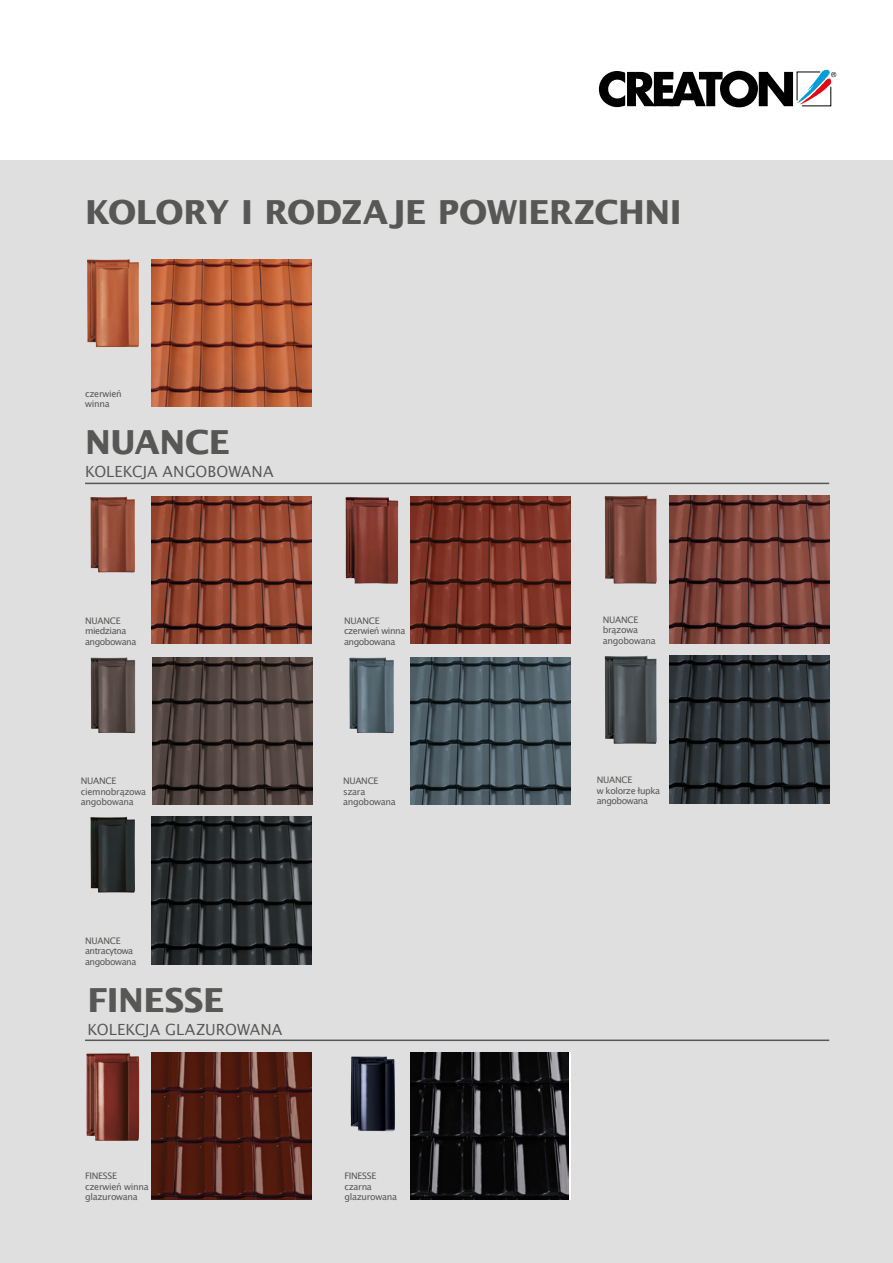
<style>
.page{position:relative;width:893px;height:1263px;background:#fff}
.page>*{position:absolute;margin:0;border:0;box-sizing:border-box;transform-origin:0 0}
.t1{font:700 33px "Lucida Sans CE";letter-spacing:-.015em;color:#575756}
.t2{font:15.3px "Lucida Sans CE";letter-spacing:.005em;color:#575756}
.t3{font:9px/10.5px "Lucida San Rom";letter-spacing:-.03em;color:#575756}
.t4{font:9px/10.5px "Lucida San Rom";letter-spacing:-.05em;color:#575756}
</style>
<div class="page">
<div style="left:0;top:160px;width:893px;height:1103px;background:#e0dfdf"></div>
<svg style="left:599px;top:70px;width:237px;height:37px"></svg>
<img style="left:86px;top:1053px;width:53px;height:88px">
<img style="left:87px;top:259px;width:52px;height:88px">
<img style="left:605px;top:495px;width:52px;height:89px">
<img style="left:605px;top:656px;width:52px;height:88px">
<img style="left:151px;top:259px;width:160px;height:148px">
<img style="left:669px;top:496px;width:160px;height:147px">
<img style="left:669px;top:656px;width:160px;height:147px">
<img style="left:151px;top:1052px;width:160px;height:148px">
<img style="left:152px;top:496px;width:160px;height:148px">
<img style="left:90px;top:497px;width:45px;height:75px">
<img style="left:152px;top:657px;width:160px;height:147px">
<img style="left:91px;top:657px;width:44px;height:76px">
<img style="left:152px;top:817px;width:160px;height:147px">
<img style="left:90px;top:817px;width:45px;height:76px">
<img style="left:351px;top:1056px;width:44px;height:75px">
<img style="left:410px;top:1052px;width:158px;height:148px">
<img style="left:410px;top:496px;width:160px;height:148px">
<img style="left:346px;top:497px;width:52px;height:87px">
<img style="left:411px;top:657px;width:160px;height:147px">
<img style="left:349px;top:657px;width:45px;height:76px">
<hr style="left:85px;top:1039px;width:744px;height:2px;background:#575756">
<hr style="left:85px;top:483px;width:744px;height:1px;background:#575756">
<h1 class="t1" style="left:85px;top:192px;width:598px">KOLORY I RODZAJE POWIERZCHNI</h1>
<p class="t3" style="left:85px;top:389px;width:38px">czerwień winna</p>
<h1 class="t1" style="left:85px;top:422px;width:147px">NUANCE</h1>
<h2 class="t2" style="left:85px;top:462px;width:190px">KOLEKCJA ANGOBOWANA</h2>
<p class="t4" style="left:85px;top:615px;width:53px">NUANCE miedziana angobowana</p>
<p class="t3" style="left:81px;top:776px;width:67px">NUANCE ciemnobrązowa angobowana</p>
<p class="t4" style="left:85px;top:935px;width:53px">NUANCE antracytowa angobowana</p>
<h1 class="t1" style="left:88px;top:980px;width:138px">FINESSE</h1>
<h2 class="t2" style="left:88px;top:1020px;width:196px">KOLEKCJA GLAZUROWANA</h2>
<p class="t3" style="left:85px;top:1171px;width:65px">FINESSE czerwień winna glazurowana</p>
<p class="t4" style="left:344px;top:615px;width:63px">NUANCE czerwień winna angobowana</p>
<p class="t3" style="left:343px;top:776px;width:54px">NUANCE szara angobowana</p>
<p class="t3" style="left:344px;top:1171px;width:54px">FINESSE czarna glazurowana</p>
<p class="t3" style="left:603px;top:614px;width:54px">NUANCE brązowa angobowana</p>
<p class="t4" style="left:597px;top:775px;width:65px">NUANCE<br>w kolorze łupka angobowana</p>
</div>
